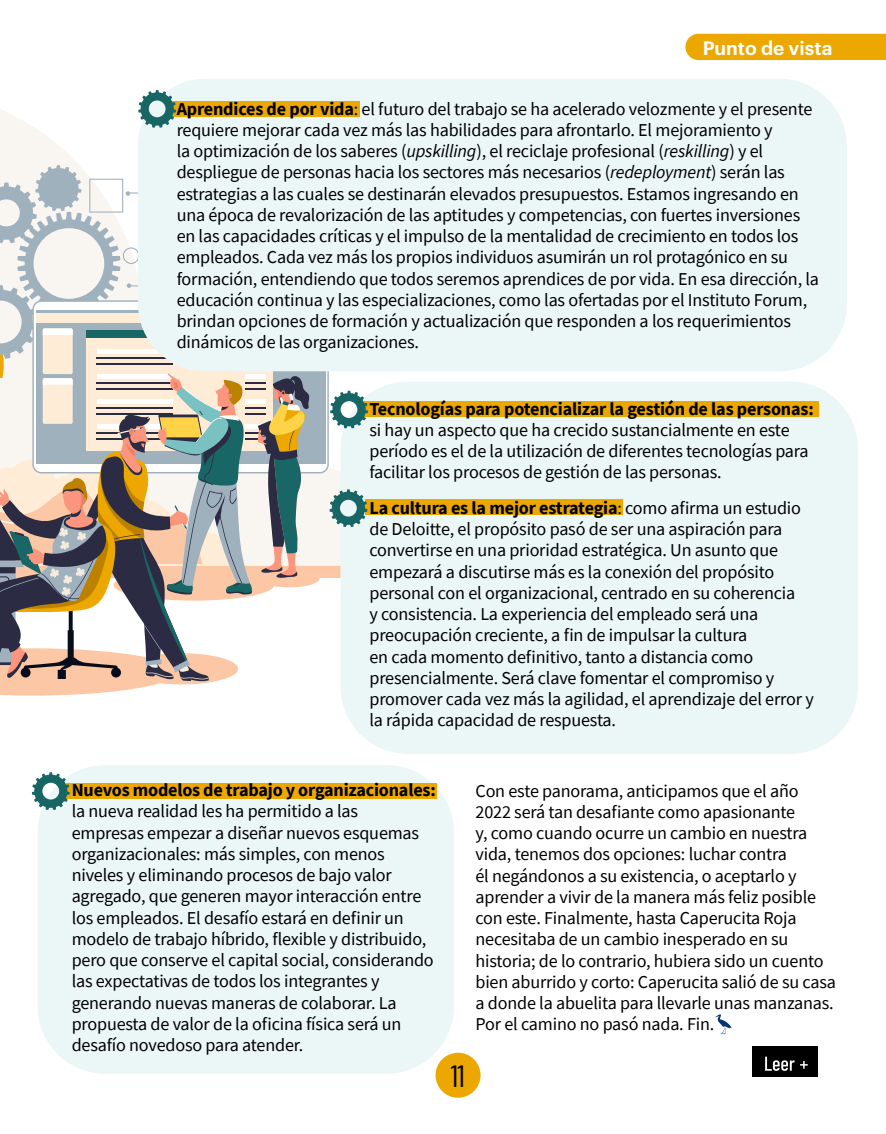
<style>
.page{position:relative;width:886px;height:1134px;background:#fff}
.page>*{position:absolute;margin:0;border:0;box-sizing:border-box;transform-origin:0 0}
.t1{font:30.75px "Barlow Condensed";color:#000}
.t2{font:600 19px "Graphik";color:#fff}
.t3{font:18.12px/21.2px "Source Sans Pro";letter-spacing:-.01em;color:#000}
.t4{font:700 18.12px "Source Sans Pro";letter-spacing:-.01em;color:#000}
.s1{font-weight:700}
.s2{font-style:italic}
</style>
<div class="page">
<svg style="left:0;top:79px;width:197px;height:86px"></svg>
<div style="left:685px;top:34px;width:201px;height:26px;background:#eca701"></div>
<svg style="left:714px;top:1014px;width:18px;height:21px"></svg>
<div style="left:340px;top:382px;width:518px;height:372px;background:#ebf6f6;border-radius:68px"></div>
<div style="left:38px;top:765px;width:416px;height:309px;background:#ebf6f6;border-radius:68px"></div>
<div style="left:138px;top:79px;width:709px;height:292px;background:#ebf6f6;border-radius:68px"></div>
<div style="left:168px;top:101px;width:191px;height:16px;background:#eca701"></div>
<div style="left:435px;top:1053px;width:45px;height:45px;background:#eca701;border-radius:50%"></div>
<svg style="left:138px;top:90px;width:38px;height:38px"></svg>
<div style="left:365px;top:401px;width:454px;height:16px;background:#eca701"></div>
<div style="left:365px;top:499px;width:258px;height:16px;background:#eca701"></div>
<svg style="left:0;top:165px;width:379px;height:530px"></svg>
<div style="left:67px;top:783px;width:370px;height:16px;background:#eca701"></div>
<svg style="left:32px;top:772px;width:38px;height:38px"></svg>
<div style="left:752px;top:1046px;width:65px;height:31px;background:#000"></div>
<svg style="left:765px;top:1057px;width:43px;height:14px"></svg>
<p class="t2" style="left:703px;top:33px;width:131px">Punto de vista</p>
<p class="t3" style="left:177px;top:98px;width:644px"><span class="s1">Aprendices de por vida</span>: el futuro del trabajo se ha acelerado velozmente y el presente requiere mejorar cada vez más las habilidades para afrontarlo. El mejoramiento y<br>la optimización de los saberes (<span class="s2">upskilling</span>), el reciclaje profesional (<span class="s2">reskilling</span>) y el despliegue de personas hacia los sectores más necesarios (<span class="s2">redeployment</span>) serán las estrategias a las cuales se destinarán elevados presupuestos. Estamos ingresando en una época de revalorización de las aptitudes y competencias, con fuertes inversiones en las capacidades críticas y el impulso de la mentalidad de crecimiento en todos los empleados. Cada vez más los propios individuos asumirán un rol protagónico en su formación, entendiendo que todos seremos aprendices de por vida. En esa dirección, la educación continua y las especializaciones, como las ofertadas por el Instituto Forum, brindan opciones de formación y actualización que responden a los requerimientos dinámicos de las organizaciones.</p>
<p class="t4" style="left:369px;top:396px;width:446px">Tecnologías para potencializar la gestión de las personas:</p>
<p class="t3" style="left:369px;top:419px;width:441px">si hay un aspecto que ha crecido sustancialmente en este período es el de la utilización de diferentes tecnologías para facilitar los procesos de gestión de las personas.</p>
<p class="t3" style="left:369px;top:497px;width:446px"><span class="s1">La cultura es la mejor estrategia</span>: como afirma un estudio de Deloitte, el propósito pasó de ser una aspiración para convertirse en una prioridad estratégica. Un asunto que empezará a discutirse más es la conexión del propósito personal con el organizacional, centrado en su coherencia<br>y consistencia. La experiencia del empleado será una preocupación creciente, a fin de impulsar la cultura<br>en cada momento definitivo, tanto a distancia como presencialmente. Será clave fomentar el compromiso y promover cada vez más la agilidad, el aprendizaje del error y la rápida capacidad de respuesta.</p>
<p class="t4" style="left:72px;top:778px;width:366px">Nuevos modelos de trabajo y organizacionales:</p>
<p class="t3" style="left:72px;top:801px;width:364px">la nueva realidad les ha permitido a las empresas empezar a diseñar nuevos esquemas organizacionales: más simples, con menos niveles y eliminando procesos de bajo valor agregado, que generen mayor interacción entre los empleados. El desafío estará en definir un modelo de trabajo híbrido, flexible y distribuido, pero que conserve el capital social, considerando las expectativas de todos los integrantes y generando nuevas maneras de colaborar. La propuesta de valor de la oficina física será un desafío novedoso para atender.</p>
<p class="t3" style="left:475px;top:780px;width:362px">Con este panorama, anticipamos que el año 2022 será tan desafiante como apasionante<br>y, como cuando ocurre un cambio en nuestra vida, tenemos dos opciones: luchar contra<br>él negándonos a su existencia, o aceptarlo y aprender a vivir de la manera más feliz posible con este. Finalmente, hasta Caperucita Roja necesitaba de un cambio inesperado en su historia; de lo contrario, hubiera sido un cuento bien aburrido y corto: Caperucita salió de su casa a donde la abuelita para llevarle unas manzanas.<br>Por el camino no pasó nada. Fin.</p>
<h1 class="t1" style="left:450px;top:1057px;width:16px">11</h1>
</div>
